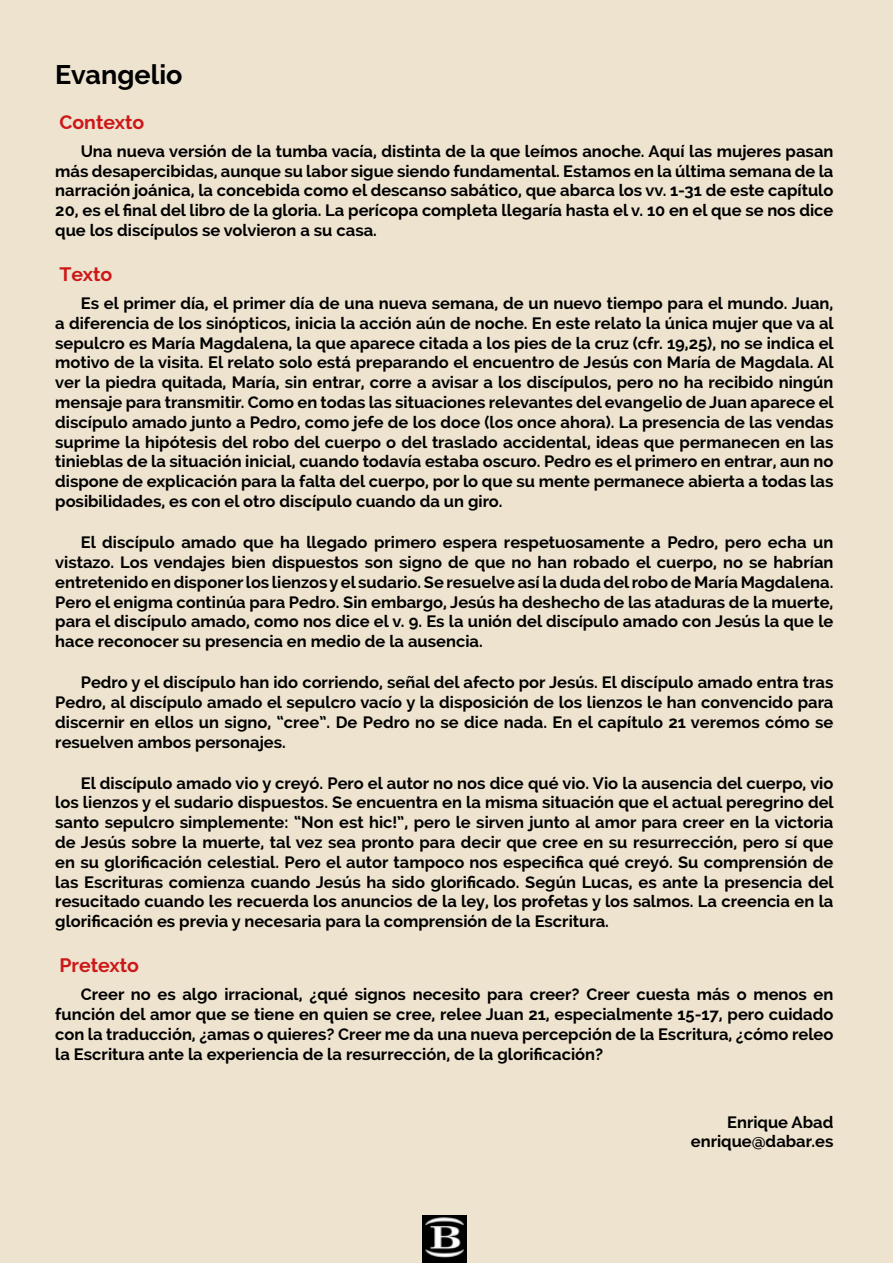
<style>
.page{position:relative;width:893px;height:1263px;background:#ede3cf}
.page>*{position:absolute;margin:0;border:0;box-sizing:border-box;transform-origin:0 0}
.t1{font:700 27px "Raleway";color:#000}
.t2{font:700 19.5px "Raleway";color:#cd1719}
.t3{font:700 16.5px/19.8px "Raleway";color:#000;text-align:justify}
</style>
<div class="page">
<img style="left:422px;top:1216px;width:44px;height:47px">
<h1 class="t1" style="left:55px;top:59px;width:129px">Evangelio</h1>
<p class="t2" style="left:60px;top:111px;width:86px">Contexto</p>
<p class="t3" style="left:55px;top:141px;width:780px;text-indent:26px">Una nueva versión de la tumba vacía, distinta de la que leímos anoche. Aquí las mujeres pasan más desapercibidas, aunque su labor sigue siendo fundamental. Estamos en la última semana de la narración joánica, la concebida como el descanso sabático, que abarca los vv. 1-31 de este capítulo 20, es el final del libro de la gloria. La perícopa completa llegaría hasta el v. 10 en el que se nos dice que los discípulos se volvieron a su casa.</p>
<p class="t2" style="left:60px;top:263px;width:54px">Texto</p>
<p class="t3" style="left:55px;top:293px;width:780px;text-indent:26px">Es el primer día, el primer día de una nueva semana, de un nuevo tiempo para el mundo. Juan, a diferencia de los sinópticos, inicia la acción aún de noche. En este relato la única mujer que va al sepulcro es María Magdalena, la que aparece citada a los pies de la cruz (cfr. 19,25), no se indica el motivo de la visita. El relato solo está preparando el encuentro de Jesús con María de Magdala. Al ver la piedra quitada, María, sin entrar, corre a avisar a los discípulos, pero no ha recibido ningún mensaje para transmitir. Como en todas las situaciones relevantes del evangelio de Juan aparece el discípulo amado junto a Pedro, como jefe de los doce (los once ahora). La presencia de las vendas suprime la hipótesis del robo del cuerpo o del traslado accidental, ideas que permanecen en las tinieblas de la situación inicial, cuando todavía estaba oscuro. Pedro es el primero en entrar, aun no dispone de explicación para la falta del cuerpo, por lo que su mente permanece abierta a todas las posibilidades, es con el otro discípulo cuando da un giro.</p>
<p class="t3" style="left:55px;top:532px;width:780px;text-indent:26px">El discípulo amado que ha llegado primero espera respetuosamente a Pedro, pero echa un vistazo. Los vendajes bien dispuestos son signo de que no han robado el cuerpo, no se habrían entretenido en disponer los lienzos y el sudario. Se resuelve así la duda del robo de María Magdalena.<br>Pero el enigma continúa para Pedro. Sin embargo, Jesús ha deshecho de las ataduras de la muerte, para el discípulo amado, como nos dice el v. 9. Es la unión del discípulo amado con Jesús la que le hace reconocer su presencia en medio de la ausencia.</p>
<p class="t3" style="left:55px;top:672px;width:780px;text-indent:26px">Pedro y el discípulo han ido corriendo, señal del afecto por Jesús. El discípulo amado entra tras Pedro, al discípulo amado el sepulcro vacío y la disposición de los lienzos le han convencido para discernir en ellos un signo, “cree”. De Pedro no se dice nada. En el capítulo 21 veremos cómo se resuelven ambos personajes.</p>
<p class="t3" style="left:55px;top:773px;width:780px;text-indent:26px">El discípulo amado vio y creyó. Pero el autor no nos dice qué vio. Vio la ausencia del cuerpo, vio los lienzos y el sudario dispuestos. Se encuentra en la misma situación que el actual peregrino del santo sepulcro simplemente: “Non est hic!”, pero le sirven junto al amor para creer en la victoria de Jesús sobre la muerte, tal vez sea pronto para decir que cree en su resurrección, pero sí que en su glorificación celestial. Pero el autor tampoco nos especifica qué creyó. Su comprensión de las Escrituras comienza cuando Jesús ha sido glorificado. Según Lucas, es ante la presencia del resucitado cuando les recuerda los anuncios de la ley, los profetas y los salmos. La creencia en la glorificación es previa y necesaria para la comprensión de la Escritura.</p>
<p class="t2" style="left:60px;top:954px;width:81px">Pretexto</p>
<p class="t3" style="left:55px;top:984px;width:780px;text-indent:26px">Creer no es algo irracional, ¿qué signos necesito para creer? Creer cuesta más o menos en función del amor que se tiene en quien se cree, relee Juan 21, especialmente 15-17, pero cuidado con la traducción, ¿amas o quieres? Creer me da una nueva percepción de la Escritura, ¿cómo releo la Escritura ante la experiencia de la resurrección, de la glorificación?</p>
<p class="t3" style="left:691px;top:1112px;width:144px;text-align:right">Enrique Abad enrique@dabar.es</p>
</div>
